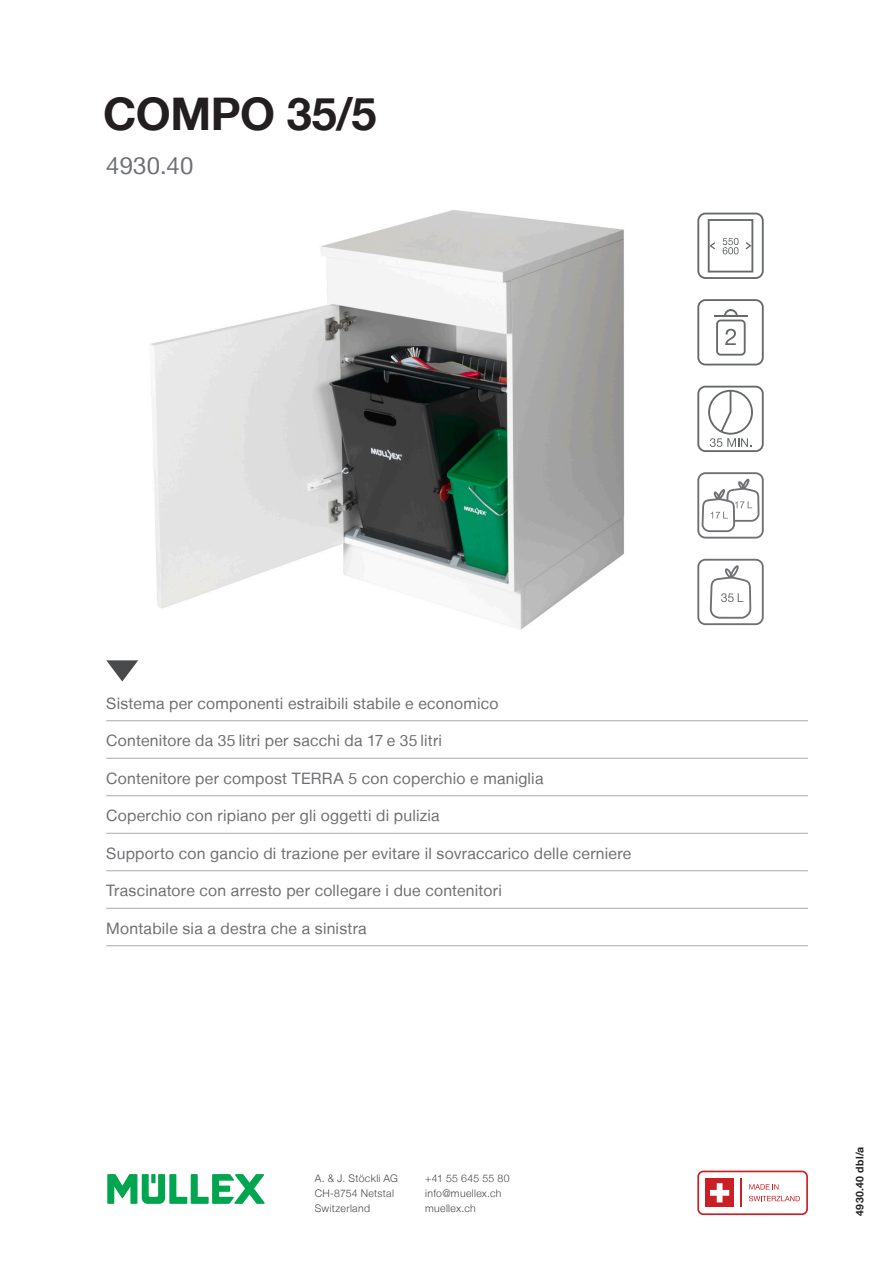
<style>
.page{position:relative;width:893px;height:1263px;background:#fff}
.page>*{position:absolute;margin:0;border:0;box-sizing:border-box;transform-origin:0 0}
.t1{font:700 45px "Helvetica Neue LT";letter-spacing:-.015em;color:#231f20}
.t2{font:24px "Helvetica Neue LT";letter-spacing:.005em;color:#6f7073}
.t3{font:15.75px "Helvetica Neue LT";letter-spacing:.015em;color:#6f7073}
.t4{font:300 10.5px/15px "Helvetica Neue LT";letter-spacing:.03em;color:#494a4b}
.t5{font:700 10.5px "Helvetica Neue LT";letter-spacing:.035em;color:#231f20}
</style>
<div class="page">
<svg style="left:107px;top:1174px;width:158px;height:30px"></svg>
<div style="left:151px;top:1174px;width:5px;height:9px;background:#00a54f"></div>
<svg style="left:749px;top:1184px;width:29px;height:5px"></svg>
<svg style="left:749px;top:1196px;width:51px;height:5px"></svg>
<div style="left:697px;top:1170px;width:111px;height:45px;border:2px solid #cb1f26;border-radius:5px"></div>
<div style="left:705px;top:1178px;width:29px;height:29px;background:#cb1f26"></div>
<svg style="left:710px;top:1183px;width:19px;height:19px"></svg>
<hr style="left:740px;top:1178px;width:2px;height:29px;background:#cb1f26">
<svg style="left:106px;top:660px;width:32px;height:21px"></svg>
<svg style="left:697px;top:299px;width:67px;height:66px"></svg>
<svg style="left:697px;top:213px;width:67px;height:66px"></svg>
<svg style="left:697px;top:386px;width:67px;height:66px"></svg>
<svg style="left:697px;top:472px;width:67px;height:67px"></svg>
<svg style="left:697px;top:559px;width:67px;height:66px"></svg>
<img style="left:150px;top:210px;width:475px;height:420px">
<hr style="left:106px;top:720px;width:702px;height:1px;background:#a8a9ad">
<hr style="left:106px;top:758px;width:702px;height:1px;background:#a8a9ad">
<hr style="left:106px;top:795px;width:702px;height:1px;background:#a8a9ad">
<hr style="left:106px;top:833px;width:702px;height:1px;background:#a8a9ad">
<hr style="left:106px;top:870px;width:702px;height:1px;background:#a8a9ad">
<hr style="left:106px;top:908px;width:702px;height:1px;background:#a8a9ad">
<hr style="left:106px;top:945px;width:702px;height:1px;background:#a8a9ad">
<p class="t1" style="left:103px;top:86px;width:275px">COMPO 35/5</p>
<p class="t2" style="left:106px;top:152px;width:89px">4930.40</p>
<p class="t3" style="left:106px;top:694px;width:394px">Sistema per componenti estraibili stabile e economico</p>
<p class="t3" style="left:106px;top:731px;width:337px">Contenitore da 35 litri per sacchi da 17 e 35 litri</p>
<p class="t3" style="left:106px;top:769px;width:439px">Contenitore per compost TERRA 5 con coperchio e maniglia</p>
<p class="t3" style="left:106px;top:806px;width:335px">Coperchio con ripiano per gli oggetti di pulizia</p>
<p class="t3" style="left:106px;top:844px;width:526px">Supporto con gancio di trazione per evitare il sovraccarico delle cerniere</p>
<p class="t3" style="left:106px;top:881px;width:397px">Trascinatore con arresto per collegare i due contenitori</p>
<p class="t3" style="left:106px;top:919px;width:262px">Montabile sia a destra che a sinistra</p>
<p class="t4" style="left:315px;top:1170px;width:85px">A. &amp; J. Stöckli AG<br>CH-8754 Netstal<br>Switzerland</p>
<p class="t4" style="left:425px;top:1170px;width:86px">+41 55 645 55 80 info@muellex.ch muellex.ch</p>
<p class="t5" style="left:853px;top:1216px;width:71px;rotate:-90deg">4930.40 dbl/a</p>
</div>
